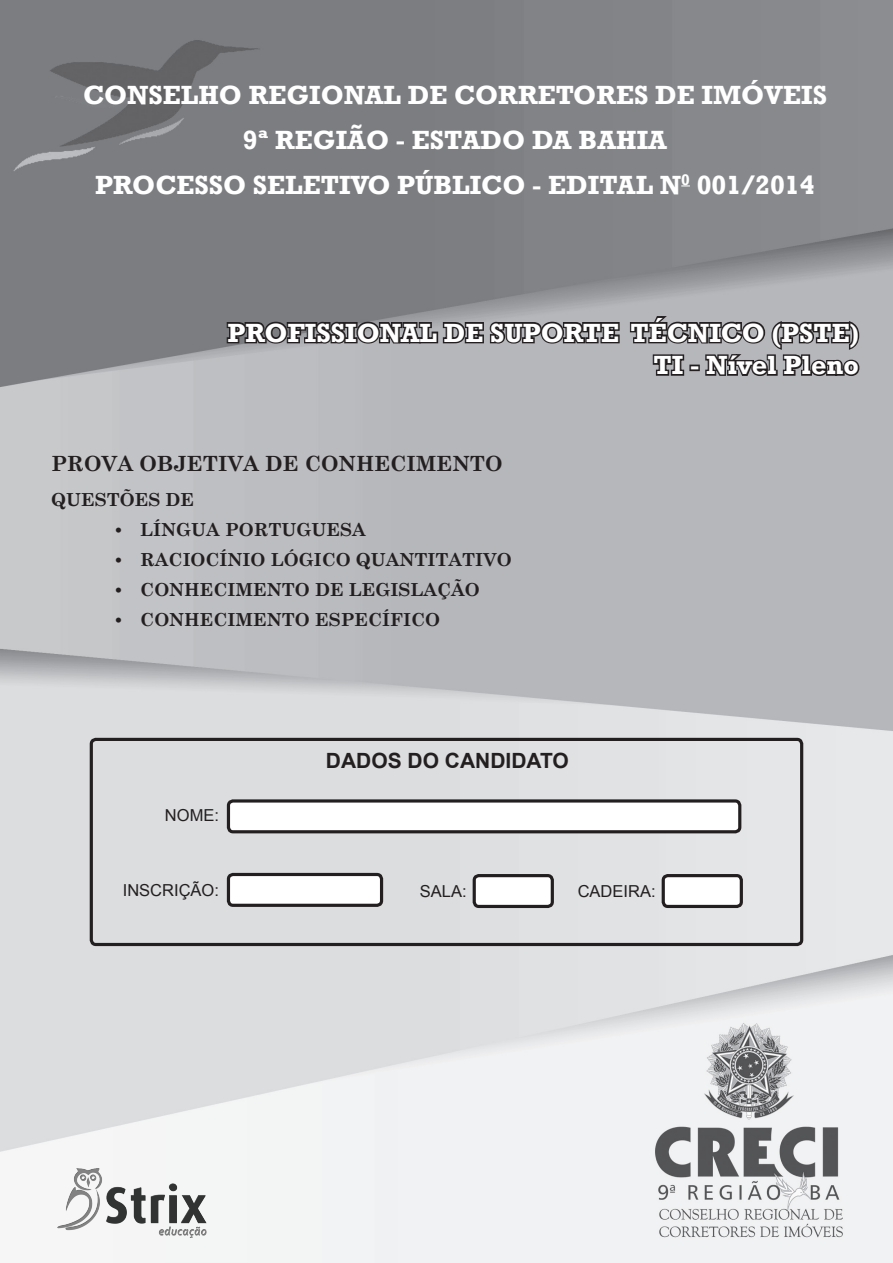
<style>
.page{position:relative;width:893px;height:1263px;background:#fff}
.page>*{position:absolute;margin:0;border:0;box-sizing:border-box;transform-origin:0 0}
.t1{font:700 27px "Rockwell";color:#fff}
.Resposta{font:700 21px "Century Schoolbook";color:#231f20}
.TituloProva{font:700 21px "Arial";color:#231f20}
.Resposta-2{font:700 18px "Century Schoolbook";color:#231f20}
.TituloProva-2{font:16.5px "Arial";color:#231f20}
</style>
<div class="page">
<img style="left:0;top:0;width:893px;height:1263px">
<img style="left:57px;top:1169px;width:149px;height:68px">
<div style="left:228px;top:801px;width:512px;height:31px;background:#fff;border-radius:5px"></div>
<div style="left:227px;top:799px;width:514px;height:34px;border:3px solid #231f20;border-radius:5px"></div>
<div style="left:228px;top:874px;width:154px;height:31px;background:#fff;border-radius:5px"></div>
<div style="left:227px;top:873px;width:156px;height:34px;border:3px solid #231f20;border-radius:5px"></div>
<div style="left:90px;top:738px;width:713px;height:208px;border:3px solid #231f20;border-radius:5px"></div>
<div style="left:663px;top:876px;width:78px;height:30px;background:#fff;border-radius:5px"></div>
<div style="left:662px;top:874px;width:81px;height:34px;border:3px solid #231f20;border-radius:5px"></div>
<div style="left:474px;top:876px;width:78px;height:30px;background:#fff;border-radius:5px"></div>
<div style="left:473px;top:874px;width:81px;height:34px;border:3px solid #231f20;border-radius:5px"></div>
<svg style="left:225px;top:316px;width:396px;height:30px;background:#605e61"></svg>
<svg style="left:628px;top:315px;width:233px;height:64px;background:#767578"></svg>
<p class="t1" style="left:83px;top:78px;width:745px">CONSELHO REGIONAL DE CORRETORES DE IMÓVEIS</p>
<p class="t1" style="left:243px;top:123px;width:426px">9ª REGIÃO - ESTADO DA BAHIA</p>
<p class="t1" style="left:95px;top:168px;width:721px">PROCESSO SELETIVO PÚBLICO - EDITAL N<sup>0</sup> 001/2014</p>
<p class="t1" style="left:227px;top:316px;width:633px">PROFISSIONAL DE SUPORTE TÉCNICO (PSTE)</p>
<p class="t1" style="left:653px;top:349px;width:207px">TI - Nível Pleno</p>
<p class="Resposta" style="left:51px;top:447px;width:453px">PROVA OBJETIVA DE CONHECIMENTO</p>
<p class="Resposta-2" style="left:51px;top:485px;width:145px">QUESTÕES DE</p>
<p class="Resposta-2" style="left:113px;top:515px;width:254px">• LÍNGUA PORTUGUESA</p>
<p class="Resposta-2" style="left:113px;top:545px;width:400px">• RACIOCÍNIO LÓGICO QUANTITATIVO</p>
<p class="Resposta-2" style="left:113px;top:575px;width:368px">• CONHECIMENTO DE LEGISLAÇÃO</p>
<p class="Resposta-2" style="left:113px;top:605px;width:328px">• CONHECIMENTO ESPECÍFICO</p>
<p class="TituloProva-2" style="left:165px;top:804px;width:56px">NOME:</p>
<p class="TituloProva" style="left:326px;top:746px;width:245px">DADOS DO CANDIDATO</p>
<p class="TituloProva-2" style="left:123px;top:879px;width:98px">INSCRIÇÃO:</p>
<p class="TituloProva-2" style="left:420px;top:880px;width:48px">SALA:</p>
<p class="TituloProva-2" style="left:578px;top:880px;width:79px">CADEIRA:</p>
</div>
